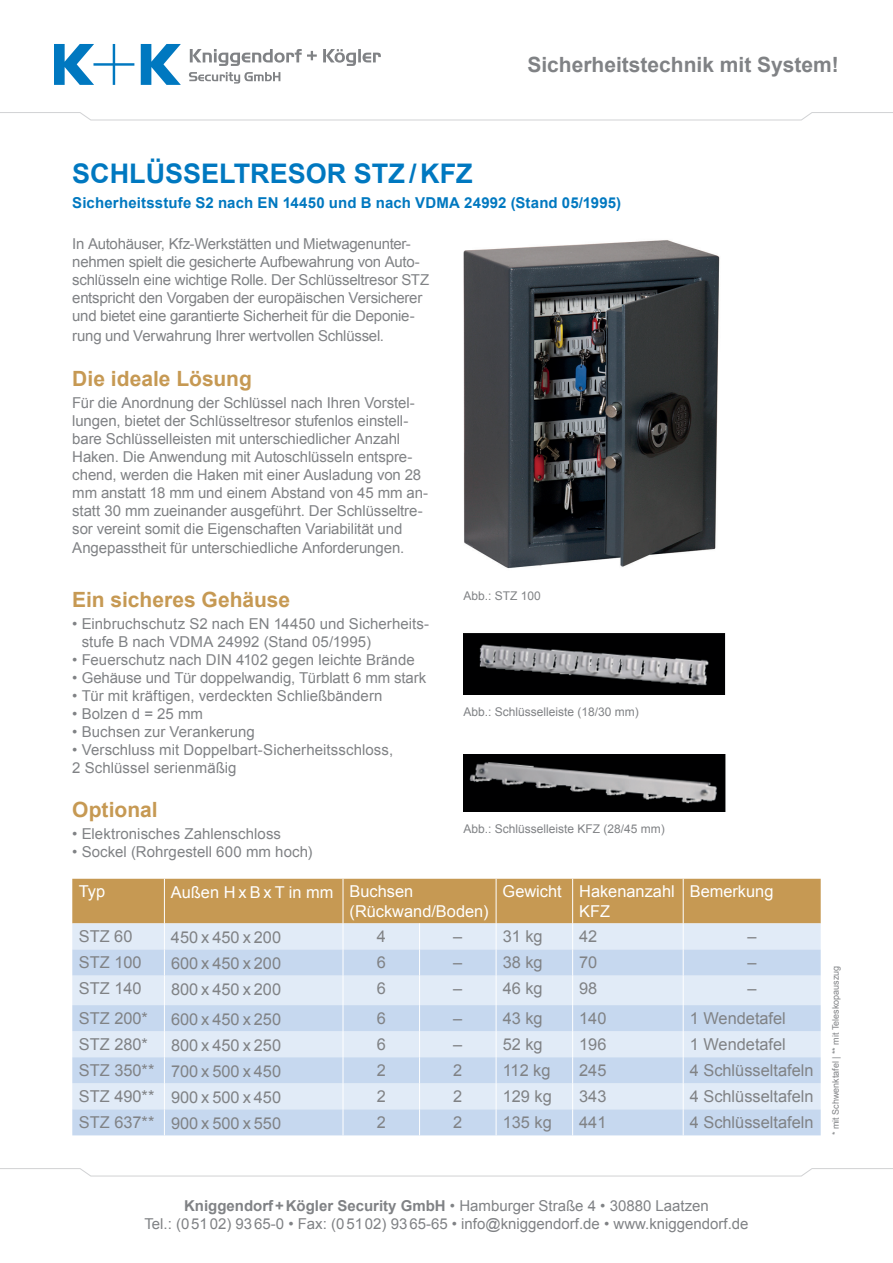
<style>
.page{position:relative;width:893px;height:1263px;background:#fff}
.page>*{position:absolute;margin:0;border:0;box-sizing:border-box;transform-origin:0 0}
.t1{font:700 27px "Arial";color:#0078c0}
.t2{font:700 21px "Arial";color:#c69953}
.t3{font:700 21px "Arial";color:#808285}
.t4{font:16.35px "Arial";color:#808285}
.t5{font:16.35px/18.6px "Arial";color:#fff}
.t6{font:15px/18px "Arial";letter-spacing:-.005em;color:#808285}
.t7{font:700 15px "Arial";letter-spacing:.01em;color:#0078c0}
.t8{font:12px "Arial";color:#808285}
.t9{font:9px "Arial";color:#808285}
.s1{font-weight:700}
</style>
<div class="page">
<svg style="left:0;top:44px;width:893px;height:77px"></svg>
<svg style="left:141px;top:44px;width:40px;height:41px"></svg>
<svg style="left:54px;top:44px;width:80px;height:41px"></svg>
<svg style="left:189px;top:72px;width:91px;height:12px"></svg>
<svg style="left:190px;top:49px;width:191px;height:17px"></svg>
<svg style="left:0;top:1168px;width:893px;height:9px"></svg>
<img style="left:463px;top:240px;width:257px;height:329px">
<img style="left:463px;top:633px;width:263px;height:62px">
<img style="left:463px;top:754px;width:263px;height:57px">
<svg style="left:72px;top:975px;width:749px;height:160px;background:#d4e1f3"></svg>
<hr style="left:164px;top:975px;width:1px;height:30px;background:#fff">
<hr style="left:343px;top:975px;width:1px;height:30px;background:#fff">
<hr style="left:419px;top:975px;width:1px;height:30px;background:#fff">
<hr style="left:496px;top:975px;width:1px;height:30px;background:#fff">
<svg style="left:164px;top:1005px;width:1px;height:130px"></svg>
<svg style="left:343px;top:1005px;width:1px;height:130px"></svg>
<svg style="left:419px;top:1005px;width:1px;height:130px"></svg>
<svg style="left:496px;top:1005px;width:1px;height:130px"></svg>
<hr style="left:572px;top:975px;width:1px;height:30px;background:#fff">
<hr style="left:683px;top:975px;width:1px;height:30px;background:#fff">
<svg style="left:572px;top:1005px;width:1px;height:130px"></svg>
<svg style="left:683px;top:1005px;width:1px;height:130px"></svg>
<svg style="left:72px;top:879px;width:749px;height:96px;background:#cdc0aa"></svg>
<h1 class="t1" style="left:72px;top:156px;width:402px">SCHLÜSSELTRESOR STZ / KFZ</h1>
<h2 class="t3" style="left:527px;top:51px;width:313px">Sicherheitstechnik mit System!</h2>
<p class="t7" style="left:72px;top:193px;width:550px">Sicherheitsstufe S2 nach EN 14450 und B nach VDMA 24992 (Stand 05/1995)</p>
<p class="t6" style="left:72px;top:235px;width:358px">In Autohäuser, Kfz-Werkstätten und Mietwagenunter&shy;nehmen spielt die gesicherte Aufbewahrung von Auto&shy;schlüsseln eine wichtige Rolle. Der Schlüsseltresor STZ entspricht den Vorgaben der europäischen Versicherer und bietet eine garantierte Sicherheit für die Deponie-</p>
<p class="t6" style="left:72px;top:326px;width:313px">rung und Verwahrung Ihrer wertvollen Schlüssel.</p>
<h2 class="t2" style="left:72px;top:364px;width:181px">Die ideale Lösung</h2>
<p class="t6" style="left:72px;top:394px;width:357px">Für die Anordnung der Schlüssel nach Ihren Vorstel&shy;lungen, bietet der Schlüsseltresor stufenlos einstell&shy;bare Schlüsselleisten mit unterschiedlicher Anzahl Haken. Die Anwendung mit Autoschlüsseln entspre&shy;chend, werden die Haken mit einer Ausladung von 28 mm anstatt 18 mm und einem Abstand von 45 mm an&shy;statt 30 mm zueinander ausgeführt. Der Schlüsseltre&shy;sor vereint somit die Eigenschaften Variabilität und</p>
<p class="t6" style="left:72px;top:539px;width:333px">Angepasstheit für unterschiedliche Anforderungen.</p>
<h2 class="t2" style="left:72px;top:586px;width:219px">Ein sicheres Gehäuse</h2>
<p class="t6" style="left:82px;top:615px;width:349px;text-indent:-9px">• Einbruchschutz S2 nach EN 14450 und Sicherheits&shy;stufe B nach VDMA 24992 (Stand 05/1995)</p>
<p class="t6" style="left:72px;top:651px;width:344px">• Feuerschutz nach DIN 4102 gegen leichte Brände</p>
<p class="t6" style="left:72px;top:669px;width:356px">• Gehäuse und Tür doppelwandig, Türblatt 6 mm stark</p>
<p class="t6" style="left:72px;top:687px;width:312px">• Tür mit kräftigen, verdeckten Schließbändern</p>
<p class="t6" style="left:72px;top:705px;width:132px">• Bolzen d = 25 mm</p>
<p class="t6" style="left:72px;top:723px;width:184px">• Buchsen zur Verankerung</p>
<p class="t6" style="left:72px;top:741px;width:322px">• Verschluss mit Doppelbart-Sicherheitsschloss,<br>2 Schlüssel serienmäßig</p>
<h2 class="t2" style="left:72px;top:795px;width:87px">Optional</h2>
<p class="t6" style="left:72px;top:825px;width:210px">• Elektronisches Zahlenschloss</p>
<p class="t6" style="left:72px;top:843px;width:242px">• Sockel (Rohrgestell 600 mm hoch)</p>
<p class="t8" style="left:463px;top:588px;width:79px">Abb.: STZ 100</p>
<p class="t8" style="left:463px;top:704px;width:177px">Abb.: Schlüsselleiste (18/30 mm)</p>
<p class="t8" style="left:463px;top:821px;width:203px">Abb.: Schlüsselleiste KFZ (28/45 mm)</p>
<p class="t5" style="left:79px;top:882px;width:28px">Typ</p>
<p class="t5" style="left:350px;top:883px;width:141px;text-indent:-179px">Außen H x B x T in mm Buchsen (Rückwand/Boden)</p>
<p class="t5" style="left:579px;top:882px;width:97px;line-height:19.6px;text-indent:-77px">Gewicht Hakenanzahl<br>KFZ</p>
<p class="t5" style="left:690px;top:882px;width:85px">Bemerkung</p>
<p class="t4" style="left:79px;top:925px;width:55px">STZ 60</p>
<p class="t4" style="left:171px;top:926px;width:112px">450 x 450 x 200</p>
<p class="t4" style="left:377px;top:925px;width:11px">4</p>
<p class="t4" style="left:453px;top:925px;width:11px">–</p>
<p class="t4" style="left:503px;top:925px;width:42px">31 kg</p>
<p class="t4" style="left:579px;top:925px;width:20px">42</p>
<p class="t4" style="left:747px;top:925px;width:11px">–</p>
<p class="t4" style="left:79px;top:951px;width:64px">STZ 100</p>
<p class="t4" style="left:171px;top:952px;width:112px">600 x 450 x 200</p>
<p class="t4" style="left:377px;top:951px;width:11px">6</p>
<p class="t4" style="left:453px;top:951px;width:11px">–</p>
<p class="t4" style="left:503px;top:951px;width:42px">38 kg</p>
<p class="t4" style="left:579px;top:951px;width:20px">70</p>
<p class="t4" style="left:747px;top:951px;width:11px">–</p>
<p class="t4" style="left:79px;top:977px;width:64px">STZ 140</p>
<p class="t4" style="left:171px;top:978px;width:112px">800 x 450 x 200</p>
<p class="t4" style="left:377px;top:977px;width:11px">6</p>
<p class="t4" style="left:453px;top:977px;width:11px">–</p>
<p class="t4" style="left:503px;top:977px;width:42px">46 kg</p>
<p class="t4" style="left:579px;top:977px;width:20px">98</p>
<p class="t4" style="left:747px;top:977px;width:11px">–</p>
<p class="t4" style="left:79px;top:1007px;width:71px">STZ 200*</p>
<p class="t4" style="left:171px;top:1008px;width:112px">600 x 450 x 250</p>
<p class="t4" style="left:377px;top:1007px;width:11px">6</p>
<p class="t4" style="left:453px;top:1007px;width:11px">–</p>
<p class="t4" style="left:503px;top:1007px;width:42px">43 kg</p>
<p class="t4" style="left:579px;top:1007px;width:29px">140</p>
<p class="t4" style="left:690px;top:1007px;width:98px">1 Wendetafel</p>
<p class="t4" style="left:79px;top:1033px;width:71px">STZ 280*</p>
<p class="t4" style="left:171px;top:1034px;width:112px">800 x 450 x 250</p>
<p class="t4" style="left:377px;top:1033px;width:11px">6</p>
<p class="t4" style="left:453px;top:1033px;width:11px">–</p>
<p class="t4" style="left:503px;top:1033px;width:42px">52 kg</p>
<p class="t4" style="left:579px;top:1033px;width:29px">196</p>
<p class="t4" style="left:690px;top:1033px;width:98px">1 Wendetafel</p>
<p class="t4" style="left:79px;top:1060px;width:204px">STZ 350** 700 x 500 x 450</p>
<p class="t4" style="left:377px;top:1059px;width:11px">2</p>
<p class="t4" style="left:453px;top:1059px;width:11px">2</p>
<p class="t4" style="left:503px;top:1059px;width:49px">112 kg</p>
<p class="t4" style="left:579px;top:1059px;width:29px">245</p>
<p class="t4" style="left:690px;top:1059px;width:125px">4 Schlüsseltafeln</p>
<p class="t4" style="left:79px;top:1086px;width:204px">STZ 490** 900 x 500 x 450</p>
<p class="t4" style="left:377px;top:1085px;width:11px">2</p>
<p class="t4" style="left:453px;top:1085px;width:11px">2</p>
<p class="t4" style="left:503px;top:1085px;width:51px">129 kg</p>
<p class="t4" style="left:579px;top:1085px;width:29px">343</p>
<p class="t4" style="left:690px;top:1085px;width:125px">4 Schlüsseltafeln</p>
<p class="t4" style="left:79px;top:1112px;width:204px">STZ 637** 900 x 500 x 550</p>
<p class="t4" style="left:377px;top:1111px;width:11px">2</p>
<p class="t4" style="left:453px;top:1111px;width:11px">2</p>
<p class="t4" style="left:503px;top:1111px;width:51px">135 kg</p>
<p class="t4" style="left:579px;top:1111px;width:29px">441</p>
<p class="t4" style="left:690px;top:1111px;width:125px">4 Schlüsseltafeln</p>
<p class="t9" style="left:830px;top:1135px;width:171px;rotate:-90deg">* mit Schwenktafel | ** mit Teleskopauszug</p>
<p class="t6" style="left:144px;top:1197px;width:606px;text-align:center"><span class="s1">Kniggendorf + Kögler Security GmbH</span> • Hamburger Straße 4 • 30880 Laatzen<br>Tel.: (0 51 02) 93 65-0 • Fax: (0 51 02) 93 65-65 • info@kniggendorf.de • www.kniggendorf.de</p>
</div>
